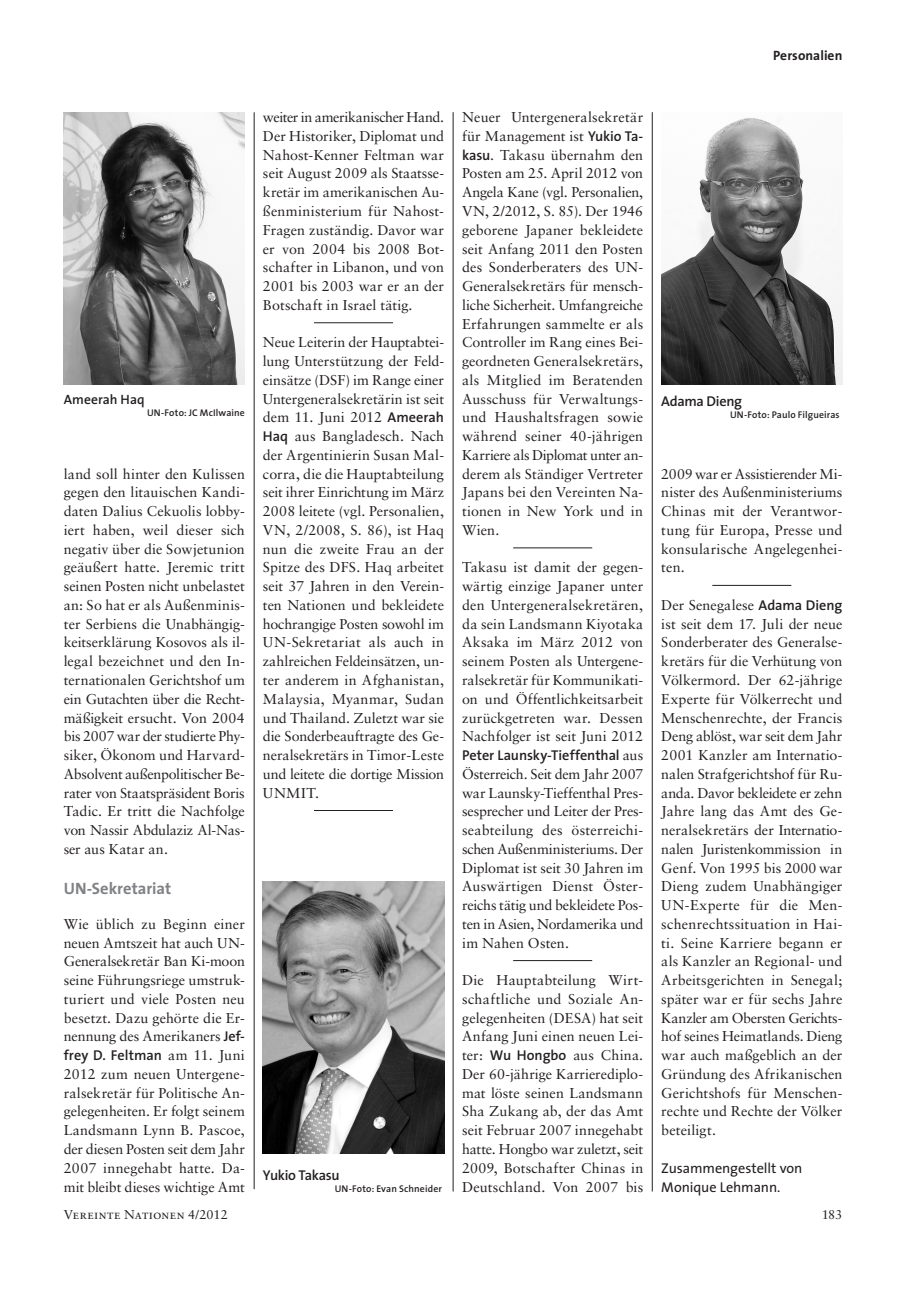
<style>
.page{position:relative;width:919px;height:1289px;background:#fff}
.page>*{position:absolute;margin:0;border:0;box-sizing:border-box;transform-origin:0 0}
.Personalien_Überschr{font:700 16.5px "The Sans";color:#808285}
.Fließtext_ohne_Einrü{font:14.25px/18.8px "Sabon LT Std";letter-spacing:.005em;color:#231f20;text-align:justify}
.Fließtext_ohne_Einrü-2{font:14.25px/18.8px "The Sans";letter-spacing:-.005em;color:#231f20}
.Personalien_BU_Name{font:600 14.25px "The Sans";letter-spacing:-.025em;color:#231f20}
.Kolumne{font:700 13.5px "The Sans";letter-spacing:.005em;color:#231f20}
.Personalien_BU_Name-2{font:600 13.5px "The Sans";letter-spacing:.005em;color:#231f20}
.t1{font:12.75px "Sabon LT Std";letter-spacing:.015em;color:#231f20}
.Personalien_BU_Name-3{font:600 9.75px "The Sans";letter-spacing:.01em;color:#231f20}
.Personalien_Fotoquel{font:600 9.75px "The Sans";letter-spacing:.015em;color:#231f20}
.s1{font-family:"The Sans";font-weight:600}
</style>
<div class="page">
<hr style="left:314px;top:322px;width:79px;height:1px;background:#231f20">
<hr style="left:314px;top:810px;width:79px;height:1px;background:#231f20">
<hr style="left:513px;top:547px;width:79px;height:1px;background:#231f20">
<hr style="left:513px;top:960px;width:79px;height:1px;background:#231f20">
<hr style="left:712px;top:585px;width:79px;height:1px;background:#231f20">
<img style="left:64px;top:112px;width:181px;height:273px">
<img style="left:661px;top:118px;width:181px;height:267px">
<hr style="left:254px;top:112px;width:1px;height:1077px;background:#231f20">
<hr style="left:453px;top:112px;width:1px;height:1079px;background:#231f20">
<hr style="left:652px;top:112px;width:1px;height:1079px;background:#231f20">
<img style="left:263px;top:881px;width:181px;height:272px">
<p class="Kolumne" style="left:773px;top:46px;width:71px">Personalien</p>
<p class="Personalien_BU_Name-2" style="left:64px;top:390px;width:82px">Ameerah Haq</p>
<p class="Personalien_Fotoquel" style="left:147px;top:406px;width:99px">UN-Foto: JC McIlwaine</p>
<p class="Fließtext_ohne_Einrü" style="left:64px;top:464px;width:183px">land soll hinter den Kulissen gegen den litauischen Kandi&shy;daten Dalius Cekuolis lobby&shy;iert haben, weil dieser sich negativ über die Sowjetunion geäußert hatte. Jeremic tritt seinen Posten nicht unbelastet an: So hat er als Außenminis&shy;ter Serbiens die Unabhängig&shy;keitserklärung Kosovos als il&shy;legal bezeichnet und den In&shy;ternationalen Gerichtshof um ein Gutachten über die Recht&shy;mäßigkeit ersucht. Von 2004 bis 2007 war der studierte Phy&shy;siker, Ökonom und Harvard-Absolvent außenpolitischer Be&shy;rater von Staatspräsident Boris Tadic. Er tritt die Nachfolge von Nassir Abdulaziz Al-Nas&shy;ser aus Katar an.</p>
<p class="Personalien_Überschr" style="left:64px;top:877px;width:109px">UN-Sekretariat</p>
<p class="Fließtext_ohne_Einrü" style="left:64px;top:914px;width:183px">Wie üblich zu Beginn einer neuen Amtszeit hat auch UN-Generalsekretär Ban Ki-moon seine Führungsriege umstruk&shy;turiert und viele Posten neu besetzt. Dazu gehörte die Er&shy;nennung des Amerikaners <span class="s1">Jef&shy;frey D. Feltman</span> am 11. Juni 2012 zum neuen Untergene&shy;ralsekretär für Politische An&shy;gelegenheiten. Er folgt seinem Landsmann Lynn B. Pascoe, der diesen Posten seit dem Jahr 2007 innegehabt hatte. Da&shy;mit bleibt dieses wichtige Amt</p>
<p class="Fließtext_ohne_Einrü" style="left:263px;top:108px;width:183px">weiter in amerikanischer Hand.<br>Der Historiker, Diplomat und Nahost-Kenner Feltman war seit August 2009 als Staatsse&shy;kretär im amerikanischen Au&shy;ßenministerium für Nahost-Fragen zuständig. Davor war er von 2004 bis 2008 Bot&shy;schafter in Libanon, und von 2001 bis 2003 war er an der Botschaft in Israel tätig.</p>
<p class="Fließtext_ohne_Einrü" style="left:263px;top:333px;width:183px">Neue Leiterin der Hauptabtei&shy;lung Unterstützung der Feld&shy;einsätze (DSF) im Range einer Untergeneralsekretärin ist seit dem 11. Juni 2012 <span class="s1">Ameerah Haq</span> aus Bangladesch. Nach der Argentinierin Susan Mal&shy;corra, die die Hauptabteilung seit ihrer Einrichtung im März 2008 leitete (vgl. Personalien, VN, 2/2008, S. 86), ist Haq nun die zweite Frau an der Spitze des DFS. Haq arbeitet seit 37 Jahren in den Verein&shy;ten Nationen und bekleidete hochrangige Posten sowohl im UN-Sekretariat als auch in zahlreichen Feldeinsätzen, un&shy;ter anderem in Afghanistan, Malaysia, Myanmar, Sudan und Thailand. Zuletzt war sie die Sonderbeauftragte des Ge&shy;neralsekretärs in Timor-Leste und leitete die dortige Mission UNMIT.</p>
<p class="Personalien_BU_Name" style="left:263px;top:1165px;width:78px">Yukio Takasu</p>
<p class="Personalien_BU_Name-3" style="left:334px;top:1182px;width:109px">UN-Foto: Evan Schneider</p>
<p class="Fließtext_ohne_Einrü" style="left:462px;top:108px;width:183px">Neuer Untergeneralsekretär für Management ist <span class="s1">Yukio Ta&shy;kasu</span>. Takasu übernahm den Posten am 25. April 2012 von Angela Kane (vgl. Personalien, VN, 2/2012, S. 85). Der 1946 geborene Japaner bekleidete seit Anfang 2011 den Posten des Sonderberaters des UN-Generalsekretärs für mensch&shy;liche Sicherheit. Umfangreiche Erfahrungen sammelte er als Controller im Rang eines Bei&shy;geordneten Generalsekretärs, als Mitglied im Beratenden Ausschuss für Verwaltungs&shy;und Haushaltsfragen sowie während seiner 40-jährigen Karriere als Diplomat unter an&shy;derem als Ständiger Vertreter Japans bei den Vereinten Na&shy;tionen in New York und in Wien.</p>
<p class="Fließtext_ohne_Einrü" style="left:462px;top:558px;width:183px">Takasu ist damit der gegen&shy;wärtig einzige Japaner unter den Untergeneralsekretären, da sein Landsmann Kiyotaka Aksaka im März 2012 von seinem Posten als Untergene&shy;ralsekretär für Kommunikati&shy;on und Öffentlichkeitsarbeit zurückgetreten war. Dessen Nachfolger ist seit Juni 2012<br><span class="s1">Peter Launsky-Tieffenthal</span> aus Österreich. Seit dem Jahr 2007 war Launsky-Tieffenthal Pres&shy;sesprecher und Leiter der Pres&shy;seabteilung des österreichi&shy;schen Außenministeriums. Der Diplomat ist seit 30 Jahren im Auswärtigen Dienst Öster&shy;reichs tätig und bekleidete Pos&shy;ten in Asien, Nordamerika und im Nahen Osten.</p>
<p class="Fließtext_ohne_Einrü" style="left:462px;top:970px;width:183px">Die Hauptabteilung Wirt&shy;schaftliche und Soziale An&shy;gelegenheiten (DESA) hat seit Anfang Juni einen neuen Lei&shy;ter: <span class="s1">Wu Hongbo</span> aus China.<br>Der 60-jährige Karrierediplo&shy;mat löste seinen Landsmann Sha Zukang ab, der das Amt seit Februar 2007 innegehabt hatte. Hongbo war zuletzt, seit 2009, Botschafter Chinas in Deutschland. Von 2007 bis</p>
<p class="Personalien_BU_Name" style="left:661px;top:392px;width:82px">Adama Dieng</p>
<p class="Personalien_BU_Name-3" style="left:730px;top:409px;width:111px">UN-Foto: Paulo Filgueiras</p>
<p class="Fließtext_ohne_Einrü" style="left:661px;top:464px;width:183px">2009 war er Assistierender Mi&shy;nister des Außenministeriums Chinas mit der Verantwor&shy;tung für Europa, Presse und konsularische Angelegenhei&shy;ten.</p>
<p class="Fließtext_ohne_Einrü" style="left:661px;top:595px;width:183px">Der Senegalese <span class="s1">Adama Dieng </span>ist seit dem 17. Juli der neue Sonderberater des Generalse&shy;kretärs für die Verhütung von Völkermord. Der 62-jährige Experte für Völkerrecht und Menschenrechte, der Francis Deng ablöst, war seit dem Jahr 2001 Kanzler am Internatio&shy;nalen Strafgerichtshof für Ru&shy;anda. Davor bekleidete er zehn Jahre lang das Amt des Ge&shy;neralsekretärs der Internatio&shy;nalen Juristenkommission in Genf. Von 1995 bis 2000 war Dieng zudem Unabhängiger UN-Experte für die Men&shy;schenrechtssituation in Hai&shy;ti. Seine Karriere begann er als Kanzler an Regional- und Arbeitsgerichten in Senegal; später war er für sechs Jahre Kanzler am Obersten Gerichts&shy;hof seines Heimatlands. Dieng war auch maßgeblich an der Gründung des Afrikanischen Gerichtshofs für Menschen&shy;rechte und Rechte der Völker beteiligt.</p>
<p class="Fließtext_ohne_Einrü-2" style="left:661px;top:1158px;width:143px">Zusammengestellt von<br>Monique Lehmann.</p>
<p class="t1" style="left:64px;top:1207px;width:165px">Vereinte Nationen 4/2012</p>
<p class="t1" style="left:821px;top:1207px;width:22px">183</p>
</div>
